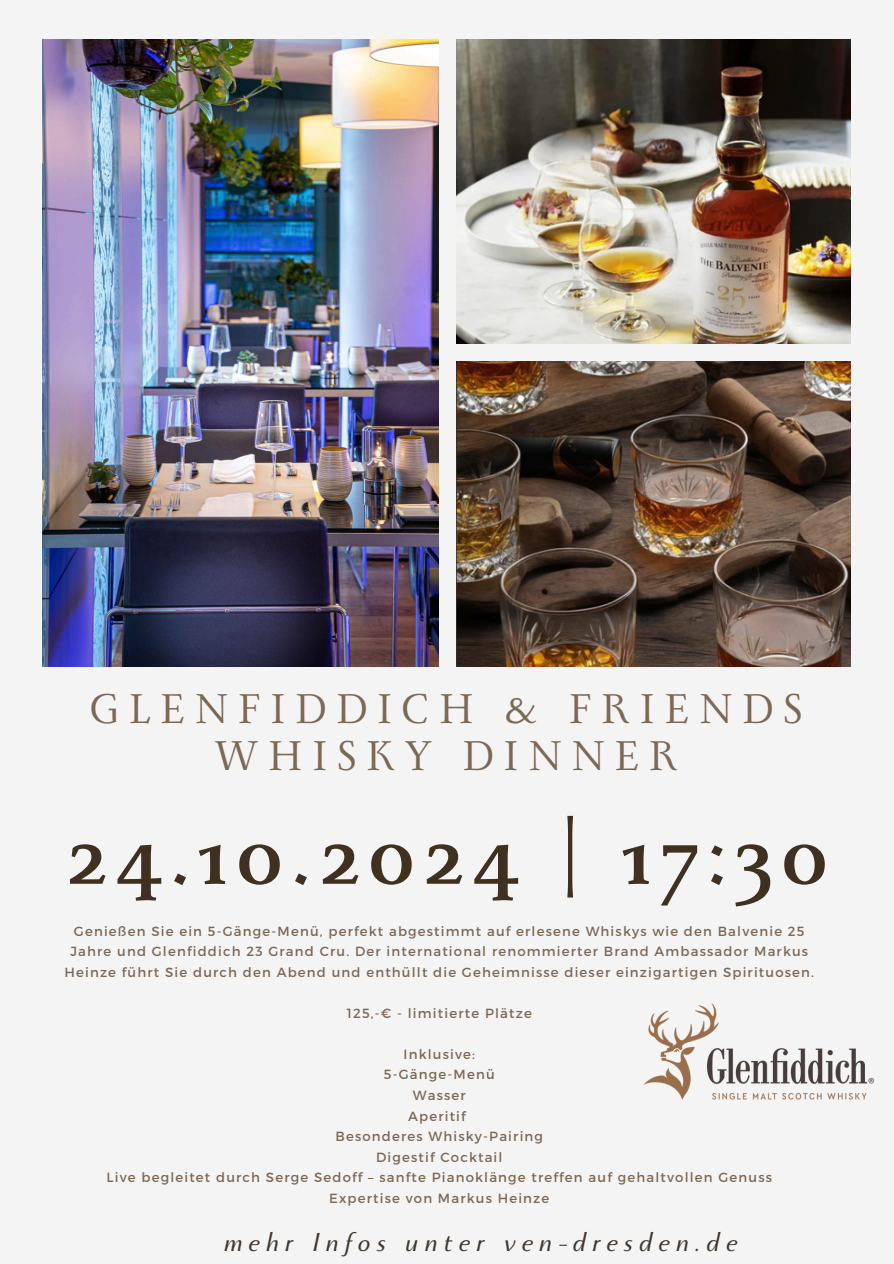
<style>
.page{position:relative;width:894px;height:1264px;background:#fff}
.page>*{position:absolute;margin:0;border:0;box-sizing:border-box;transform-origin:0 0}
.t1{font:700 95.4px "Monterchi Serif";letter-spacing:.085em;color:#3f3020}
.t2{font:46.2px/47.4px "Monterchi Serif";letter-spacing:.21em;color:#7d6854;text-align:center}
.t3{font:italic 29.1px "Monterchi";letter-spacing:.205em;color:#403830}
.t4{font:13.2px/20.5px "Montserrat";letter-spacing:.09em;color:#7d6854;text-align:center}
</style>
<div class="page">
<div style="left:0;top:0;width:893px;height:1263px;background:#f4f4f4"></div>
<img style="left:456px;top:361px;width:394px;height:305px">
<img style="left:43px;top:39px;width:395px;height:627px">
<img style="left:456px;top:39px;width:394px;height:304px">
<img style="left:644px;top:1003px;width:231px;height:97px">
<h1 class="t2" style="left:90px;top:692px;width:713px">GLENFIDDICH &amp; FRIENDS<br>WHISKY DINNER</h1>
<p class="t1" style="left:66px;top:807px;width:763px">24.10.2024 | 17:30</p>
<p class="t4" style="left:64px;top:920px;width:751px">Genießen Sie ein 5-Gänge-Menü, perfekt abgestimmt auf erlesene Whiskys wie den Balvenie 25<br>Jahre und Glenfiddich 23 Grand Cru. Der international renommierter Brand Ambassador Markus<br>Heinze führt Sie durch den Abend und enthüllt die Geheimnisse dieser einzigartigen Spirituosen.</p>
<p class="t4" style="left:346px;top:1002px;width:186px">125,-€ - limitierte Plätze</p>
<p class="t4" style="left:403px;top:1043px;width:73px">Inklusive:</p>
<p class="t4" style="left:384px;top:1063px;width:112px">5-Gänge-Menü</p>
<p class="t4" style="left:412px;top:1084px;width:54px">Wasser</p>
<p class="t4" style="left:408px;top:1104px;width:59px">Aperitif</p>
<p class="t4" style="left:335px;top:1125px;width:209px">Besonderes Whisky-Pairing</p>
<p class="t4" style="left:376px;top:1145px;width:128px">Digestif Cocktail</p>
<p class="t4" style="left:106px;top:1166px;width:666px">Live begleitet durch Serge Sedoff – sanfte Pianoklänge treffen auf gehaltvollen Genuss</p>
<p class="t4" style="left:329px;top:1186px;width:222px">Expertise von Markus Heinze</p>
<h3 class="t3" style="left:224px;top:1227px;width:514px">mehr Infos unter ven-dresden.de</h3>
</div>
